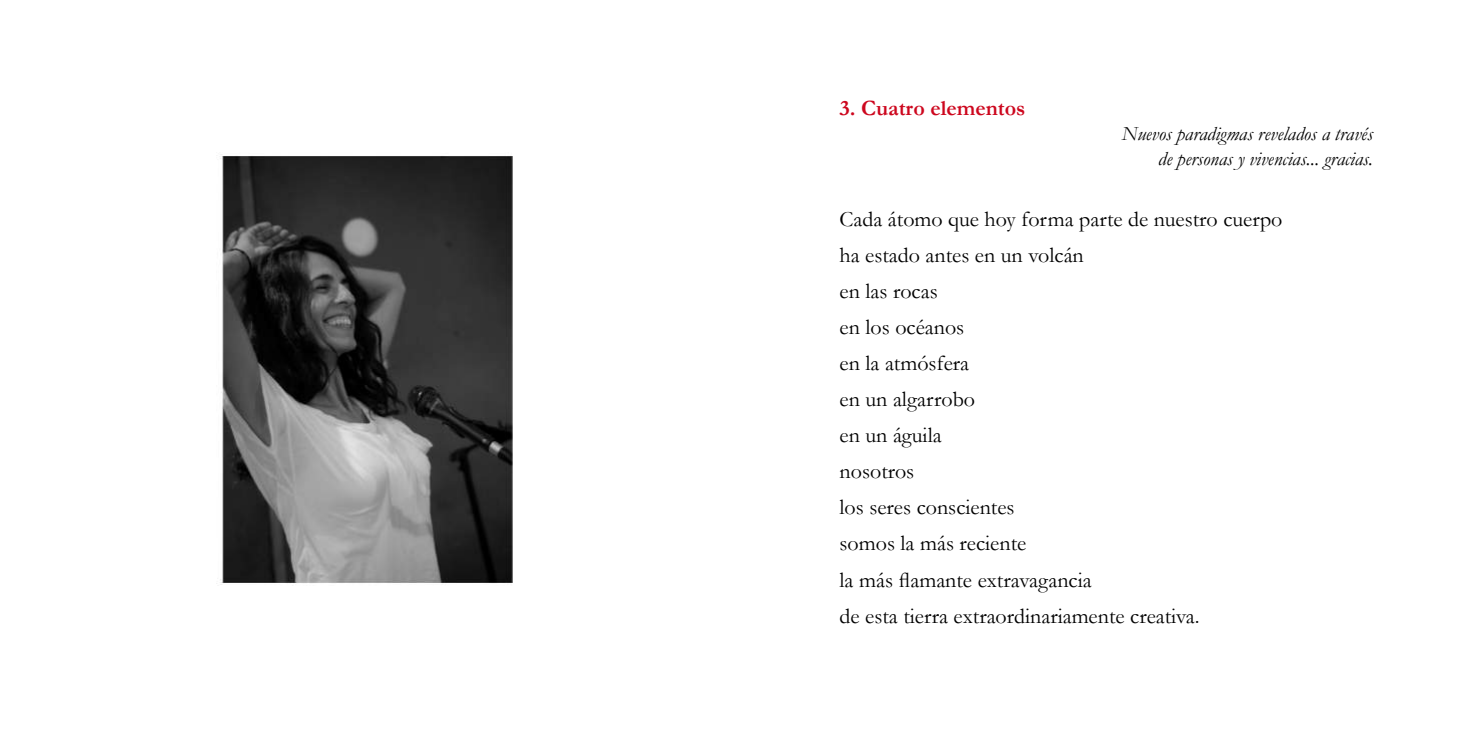
<style>
.page{position:relative;width:1475px;height:738px;background:#fff}
.page>*{position:absolute;margin:0;border:0;box-sizing:border-box;transform-origin:0 0}
.t1{font:22px/36px "Garamond";color:#000}
.t2{font:700 22px "Garamond";color:#cd071e}
.t3{font:italic 20px/25px "Garamond";color:#000;text-align:right}
</style>
<div class="page">
<img style="left:216px;top:154px;width:297px;height:431px">
<p class="t2" style="left:839px;top:93px;width:187px">3. Cuatro elementos</p>
<p class="t3" style="left:1121px;top:120px;width:253px">Nuevos paradigmas revelados a través de personas y vivencias... gracias.</p>
<p class="t1" style="left:839px;top:200px;width:444px">Cada átomo que hoy forma parte de nuestro cuerpo ha estado antes en un volcán<br>en las rocas<br>en los océanos<br>en la atmósfera<br>en un algarrobo<br>en un águila<br>nosotros<br>los seres conscientes<br>somos la más reciente<br>la más flamante extravagancia<br>de esta tierra extraordinariamente creativa.</p>
</div>
